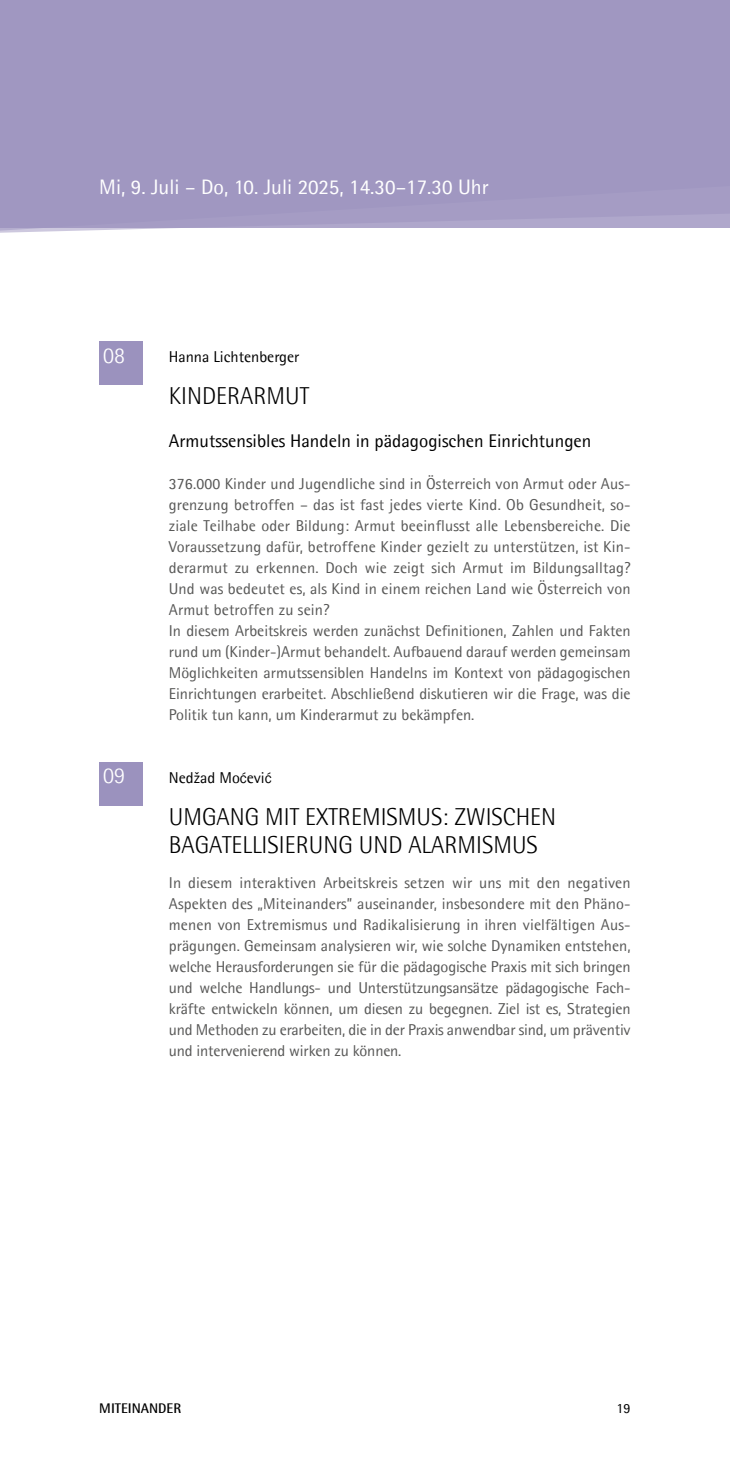
<style>
.page{position:relative;width:730px;height:1474px;background:#fff}
.page>*{position:absolute;margin:0;border:0;box-sizing:border-box;transform-origin:0 0}
.t1{font:300 24.5px/28px "Agfa Rotis Semisans";color:#000}
.t2{font:300 22.75px "Agfa Rotis Semisans";color:#fff}
.t3{font:21px "Agfa Rotis Semisans";color:#fff}
.t4{font:18.38px "Agfa Rotis Semisans";color:#000}
.t5{font:15.75px/21px "Agfa Rotis Semisans";color:#575756}
.t6{font:15.75px "Agfa Rotis Semisans";color:#000}
.t7{font:700 14px "Agfa Rotis Semisans";color:#000}
.t8{font:14px "Agfa Rotis Semisans";color:#000}
.s1{font-family:"Franklin Gothic";font-size:14.88px}
</style>
<div class="page">
<div style="left:0;top:0;width:729px;height:233px;background:#a097c1"></div>
<div style="left:99px;top:761px;width:44px;height:44px;background:#9b92be"></div>
<div style="left:99px;top:341px;width:44px;height:44px;background:#9b92be"></div>
<h3 class="t3" style="left:99px;top:175px;width:391px">Mi, 9. Juli – Do, 10. Juli 2025, 14.30–17.30 Uhr</h3>
<h2 class="t2" style="left:103px;top:342px;width:23px">08</h2>
<h2 class="t2" style="left:103px;top:762px;width:23px">09</h2>
<p class="t6" style="left:169px;top:348px;width:132px">Hanna Lichtenberger</p>
<h1 class="t1" style="left:169px;top:382px;width:142px">KINDERARMUT</h1>
<p class="t4" style="left:169px;top:429px;width:424px">Armutssensibles Handeln in pädagogischen Einrichtungen</p>
<p class="t5" style="left:169px;top:472px;width:463px">376.000 Kinder und Jugendliche sind in Österreich von Armut oder Aus&shy;grenzung betroffen – das ist fast jedes vierte Kind. Ob Gesundheit, so&shy;ziale Teilhabe oder Bildung: Armut beeinflusst alle Lebensbereiche. Die Voraussetzung dafür, betroffene Kinder gezielt zu unterstützen, ist Kin&shy;derarmut zu erkennen. Doch wie zeigt sich Armut im Bildungsalltag?<br>Und was bedeutet es, als Kind in einem reichen Land wie Österreich von Armut betroffen zu sein?<br>In diesem Arbeitskreis werden zunächst Definitionen, Zahlen und Fakten rund um (Kinder-)Armut behandelt. Aufbauend darauf werden gemeinsam Möglichkeiten armutssensiblen Handelns im Kontext von pädagogischen Einrichtungen erarbeitet. Abschließend diskutieren wir die Frage, was die Politik tun kann, um Kinderarmut zu bekämpfen.</p>
<p class="t6" style="left:169px;top:768px;width:104px">Nedžad Mo<span class="s1">ć</span>evi<span class="s1">ć</span></p>
<h1 class="t1" style="left:169px;top:802px;width:388px">UMGANG MIT EXTREMISMUS: ZWISCHEN<br>BAGATELLISIERUNG UND ALARMISMUS</h1>
<p class="t5" style="left:169px;top:871px;width:463px;text-align:justify">In diesem interaktiven Arbeitskreis setzen wir uns mit den negativen Aspekten des „Miteinanders” auseinander, insbesondere mit den Phäno&shy;menen von Extremismus und Radikalisierung in ihren vielfältigen Aus&shy;prägungen. Gemeinsam analysieren wir, wie solche Dynamiken entstehen, welche Herausforderungen sie für die pädagogische Praxis mit sich bringen und welche Handlungs- und Unterstützungsansätze pädagogische Fach&shy;kräfte entwickeln können, um diesen zu begegnen. Ziel ist es, Strategien und Methoden zu erarbeiten, die in der Praxis anwendbar sind, um präventiv und intervenierend wirken zu können.</p>
<p class="t7" style="left:99px;top:1399px;width:83px">MITEINANDER</p>
<p class="t8" style="left:616px;top:1399px;width:16px">19</p>
</div>
